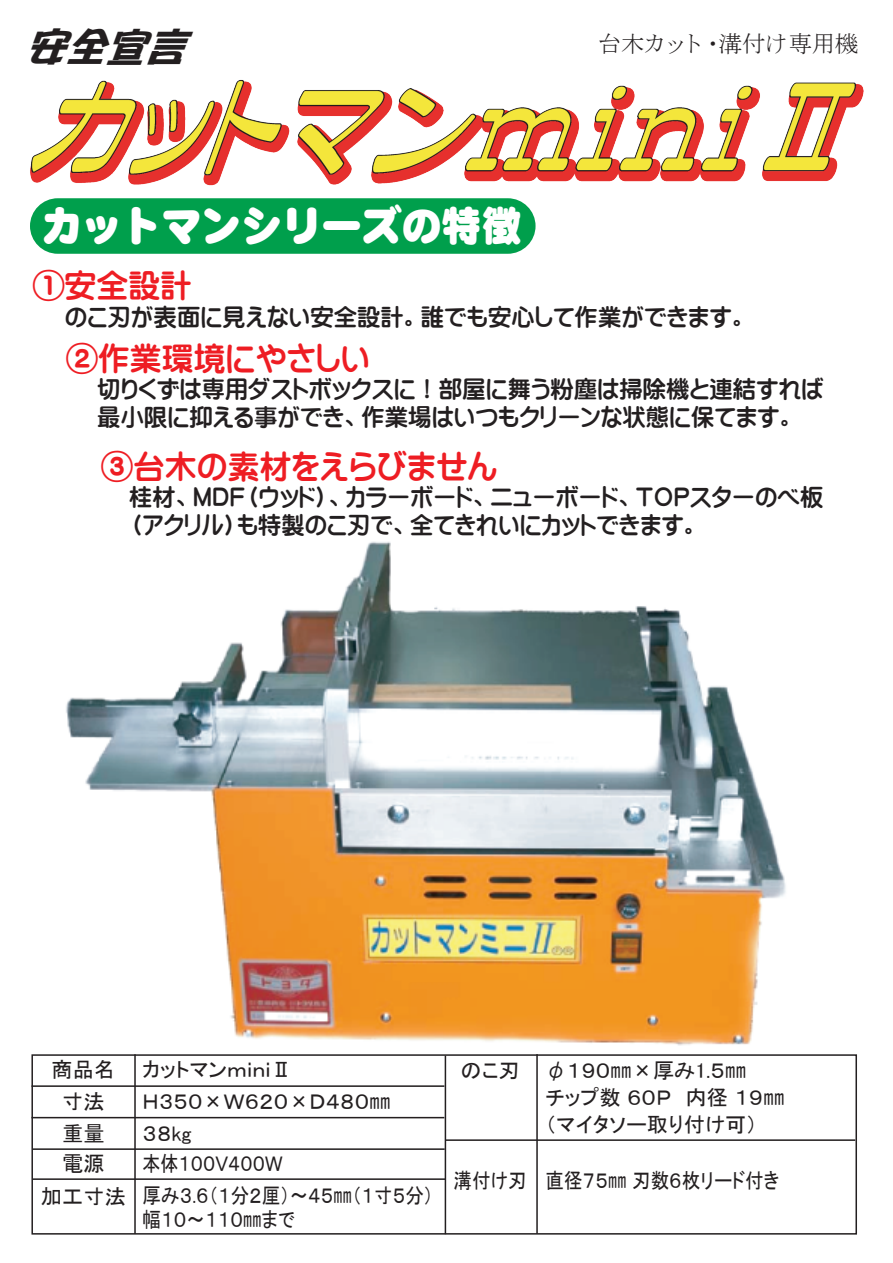
<style>
.page{position:relative;width:893px;height:1263px;background:#fff}
.page>*{position:absolute;margin:0;border:0;box-sizing:border-box;transform-origin:0 0}
.t1{font:42.45px "DF Maru Gothic G UB WINP RKSJ H";color:#fff;scale:.94 1}
.t2{font:italic 39.9px "DFPOP1 G W12 WIN RKSJ H";color:#231f20}
.t3{font:31.95px "Yenti EGP Extra SJIS";color:#ee1d23}
.t4{font:23.4px/28px "Yenti EGP Extra SJIS";color:#231f20}
.t5{font:23.4px "MS P Mincho";color:#231f20}
.t6{font:21.3px/32px "MS P Gothic";color:#231f20}
.t7{font:21.3px "MS P Gothic";color:#231f20;scale:.87 1}
.t8{font:21.3px "MS P Gothic";color:#231f20;scale:.84 1}
</style>
<div class="page">
<img style="left:66px;top:541px;width:720px;height:505px">
<div style="left:31px;top:1054px;width:826px;height:180px;background:#fff;border:2px solid #231f20"></div>
<hr style="left:134px;top:1054px;width:2px;height:180px;background:#231f20">
<hr style="left:32px;top:1085px;width:412px;height:2px;background:#231f20">
<hr style="left:32px;top:1117px;width:412px;height:1px;background:#231f20">
<hr style="left:33px;top:1148px;width:412px;height:2px;background:#231f20">
<hr style="left:33px;top:1178px;width:412px;height:2px;background:#231f20">
<hr style="left:445px;top:1055px;width:1px;height:179px;background:#231f20">
<hr style="left:536px;top:1054px;width:2px;height:180px;background:#231f20">
<hr style="left:446px;top:1139px;width:409px;height:2px;background:#231f20">
<div style="left:30px;top:198px;width:506px;height:56px;background:#009f4c;border-radius:28px"></div>
<img style="left:30px;top:80px;width:834px;height:106px">
<h2 class="t2" style="left:25px;top:27px;width:176px">安全宣言</h2>
<h1 class="t1" style="left:42px;top:205px;width:512px">カットマンシリーズの特徴</h1>
<p class="t5" style="left:598px;top:32px;width:262px">台木カット・溝付け専用機</p>
<h3 class="t3" style="left:33px;top:269px;width:161px">①安全設計</h3>
<p class="t4" style="left:65px;top:303px;width:686px">のこ刃が表面に見えない安全設計。誰でも安心して作業ができます。</p>
<h3 class="t3" style="left:66px;top:342px;width:305px">②作業環境にやさしい</h3>
<p class="t4" style="left:97px;top:375px;width:728px">切りくずは専用ダストボックスに！部屋に舞う粉塵は掃除機と連結すれば最小限に抑える事ができ、作業場はいつもクリーンな状態に保てます。</p>
<h3 class="t3" style="left:101px;top:450px;width:398px">③台木の素材をえらびません</h3>
<p class="t4" style="left:129px;top:483px;width:696px">桂材、ＭＤＦ（ウッド）、カラーボード、ニューボード、ＴＯＰスターのべ板（アクリル）も特製のこ刃で、全てきれいにカットできます。</p>
<p class="t6" style="left:52px;top:1054px;width:65px">商品名</p>
<p class="t6" style="left:62px;top:1085px;width:44px">寸法重量</p>
<p class="t6" style="left:41px;top:1147px;width:87px;line-height:32.4px;text-align:center">電源<br>加工寸法</p>
<p class="t6" style="left:143px;top:1054px;width:249px">カットマンｍｉｎｉⅡ<br>Ｈ３５０×Ｗ６２０×Ｄ４８０㎜<br>３８kg</p>
<p class="t8" style="left:143px;top:1153px;width:168px">本体１００Ｖ４００Ｗ</p>
<p class="t7" style="left:143px;top:1185px;width:335px">厚み３.６（１分２厘）～４５㎜（１寸５分）</p>
<p class="t7" style="left:143px;top:1208px;width:176px">幅１０～１１０㎜まで</p>
<p class="t6" style="left:460px;top:1055px;width:61px">のこ刃</p>
<p class="t6" style="left:546px;top:1055px;width:202px">φ１９０㎜×厚み1.５㎜</p>
<p class="t6" style="left:546px;top:1084px;width:241px;line-height:26.7px">チップ数６０Ｐ　内径１９㎜（マイタソー取り付け可）</p>
<p class="t7" style="left:454px;top:1169px;width:376px">溝付け刃 直径７５㎜刃数６枚リード付き</p>
</div>
